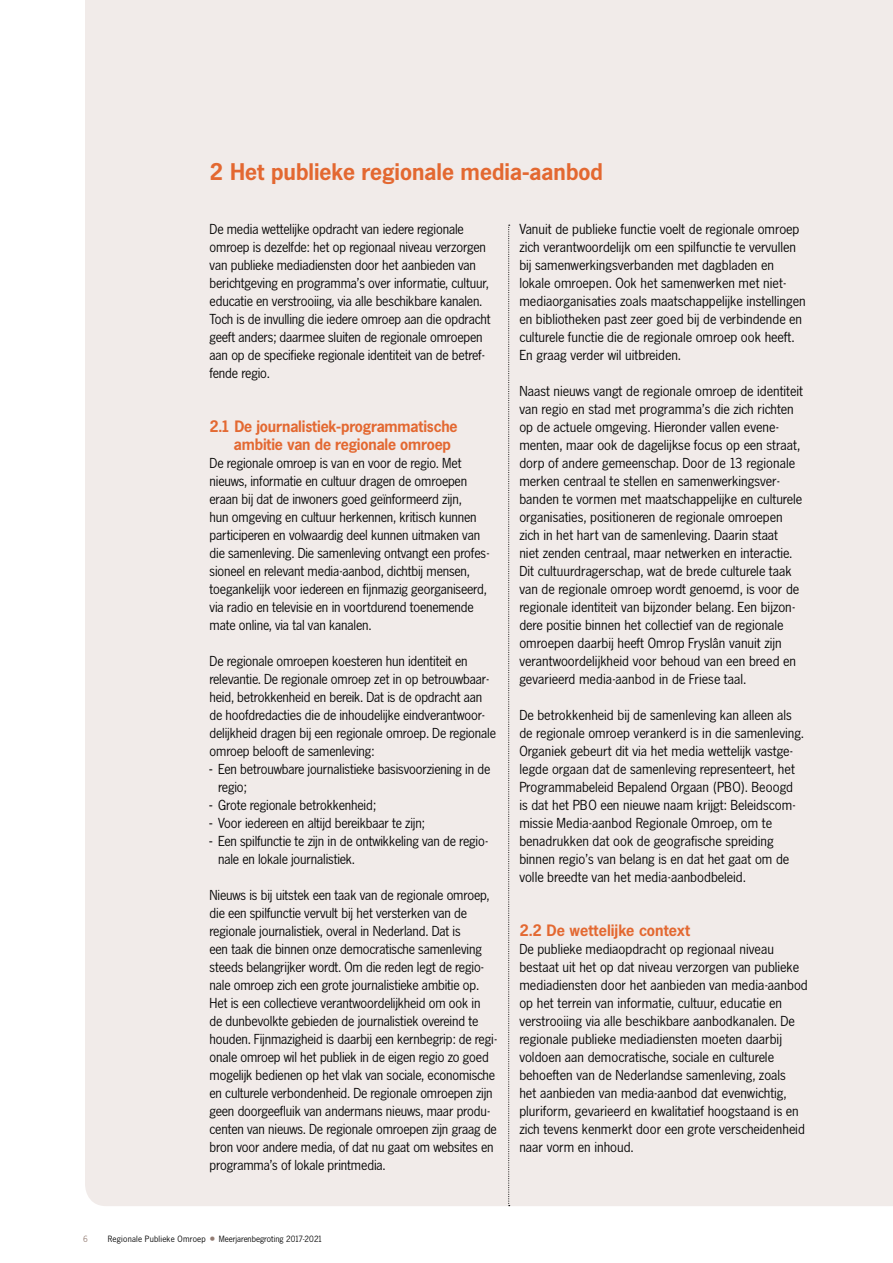
<style>
.page{position:relative;width:893px;height:1263px;background:#fff}
.page>*{position:absolute;margin:0;border:0;box-sizing:border-box;transform-origin:0 0}
.t1{font:700 24px "News Gothic BQ";color:#e36831}
.t2{font:700 16.5px/18px "News Gothic BQ";letter-spacing:-.01em;color:#e36831}
.t3{font:14.4px/18px "News Gothic BQ";color:#000}
.t4{font:9px "News Gothic BQ";color:#000}
.t5{font:9px "News Gothic BQ";color:#937c73}
.s1{font-family:"News Gothic Std"}
.s2{font-size:18px;color:#937c73}
</style>
<div class="page">
<div style="left:85px;top:0;width:808px;height:1206px;background:#f1ebe9"></div>
<svg style="left:508px;top:225px;width:2px;height:981px"></svg>
<h1 class="t1" style="left:210px;top:158px;width:395px">2 Het publieke regionale media-aanbod</h1>
<p class="t3" style="left:210px;top:220px;width:282px">De media wettelijke opdracht van iedere regionale omroep is dezelfde: het op regionaal niveau verzorgen van publieke mediadiensten door het aanbieden van berichtgeving en programma’s over informatie, cultuur, educatie en verstrooiing, via alle beschikbare kanalen.<br>Toch is de invulling die iedere omroep aan die opdracht geeft anders; daarmee sluiten de regionale omroepen aan op de specifieke regionale identiteit van de betref&shy;fende regio.</p>
<p class="t2" style="left:234px;top:418px;width:225px;text-indent:-24px">2.1 De journalistiek-programmatische ambitie van de regionale omroep</p>
<p class="t3" style="left:210px;top:454px;width:281px">De regionale omroep is van en voor de regio. Met nieuws, informatie en cultuur dragen de omroepen eraan bij dat de inwoners goed geïnformeerd zijn,<br>hun omgeving en cultuur herkennen, kritisch kunnen participeren en volwaardig deel kunnen uitmaken van die samenleving. Die samenleving ontvangt een profes&shy;sioneel en relevant media-aanbod, dichtbij mensen, toegankelijk voor iedereen en fijnmazig georganiseerd, via radio en televisie en in voortdurend toenemende mate online, via tal van kanalen.</p>
<p class="t3" style="left:210px;top:652px;width:288px">De regionale omroepen koesteren hun identiteit en relevantie. De regionale omroep zet in op betrouwbaar&shy;heid, betrokkenheid en bereik. Dat is de opdracht aan de hoofdredacties die de inhoudelijke eindverantwoor&shy;delijkheid dragen bij een regionale omroep. De regionale omroep belooft de samenleving:</p>
<p class="t3" style="left:218px;top:760px;width:274px;text-indent:-9px"><span class="s1">-</span> Een betrouwbare journalistieke basisvoorziening in de regio;</p>
<p class="t3" style="left:210px;top:796px;width:168px"><span class="s1">-</span> Grote regionale betrokkenheid;</p>
<p class="t3" style="left:210px;top:814px;width:217px"><span class="s1">-</span> Voor iedereen en altijd bereikbaar te zijn;</p>
<p class="t3" style="left:218px;top:832px;width:271px;text-indent:-9px"><span class="s1">-</span> Een spilfunctie te zijn in de ontwikkeling van de regio&shy;nale en lokale journalistiek.</p>
<p class="t3" style="left:210px;top:886px;width:289px">Nieuws is bij uitstek een taak van de regionale omroep, die een spilfunctie vervult bij het versterken van de regionale journalistiek, overal in Nederland. Dat is<br>een taak die binnen onze democratische samenleving steeds belangrijker wordt. Om die reden legt de regio&shy;nale omroep zich een grote journalistieke ambitie op.<br>Het is een collectieve verantwoordelijkheid om ook in<br>de dunbevolkte gebieden de journalistiek overeind te houden. Fijnmazigheid is daarbij een kernbegrip: de regi&shy;onale omroep wil het publiek in de eigen regio zo goed mogelijk bedienen op het vlak van sociale, economische en culturele verbondenheid. De regionale omroepen zijn geen doorgeefluik van andermans nieuws, maar produ&shy;centen van nieuws. De regionale omroepen zijn graag de bron voor andere media, of dat nu gaat om websites en programma’s of lokale printmedia.</p>
<p class="t3" style="left:519px;top:220px;width:288px">Vanuit de publieke functie voelt de regionale omroep zich verantwoordelijk om een spilfunctie te vervullen bij samenwerkingsverbanden met dagbladen en lokale omroepen. Ook het samenwerken met niet&shy;mediaorganisaties zoals maatschappelijke instellingen en bibliotheken past zeer goed bij de verbindende en culturele functie die de regionale omroep ook heeft.<br>En graag verder wil uitbreiden.</p>
<p class="t3" style="left:519px;top:382px;width:285px">Naast nieuws vangt de regionale omroep de identiteit van regio en stad met programma’s die zich richten op de actuele omgeving. Hieronder vallen evene&shy;menten, maar ook de dagelijkse focus op een straat, dorp of andere gemeenschap. Door de 13 regionale merken centraal te stellen en samenwerkingsver&shy;banden te vormen met maatschappelijke en culturele organisaties, positioneren de regionale omroepen zich in het hart van de samenleving. Daarin staat<br>niet zenden centraal, maar netwerken en interactie.<br>Dit cultuurdragerschap, wat de brede culturele taak van de regionale omroep wordt genoemd, is voor de regionale identiteit van bijzonder belang. Een bijzon&shy;dere positie binnen het collectief van de regionale omroepen daarbij heeft Omrop Fryslân vanuit zijn verantwoordelijkheid voor behoud van een breed en gevarieerd media-aanbod in de Friese taal.</p>
<p class="t3" style="left:519px;top:706px;width:286px">De betrokkenheid bij de samenleving kan alleen als de regionale omroep verankerd is in die samenleving.<br>Organiek gebeurt dit via het media wettelijk vastge&shy;legde orgaan dat de samenleving representeert, het Programmabeleid Bepalend Orgaan (PBO). Beoogd is dat het PBO een nieuwe naam krijgt: Beleidscom&shy;missie Media-aanbod Regionale Omroep, om te benadrukken dat ook de geografische spreiding binnen regio’s van belang is en dat het gaat om de volle breedte van het media-aanbodbeleid.</p>
<p class="t2" style="left:519px;top:922px;width:172px">2.2 De wettelijke context</p>
<p class="t3" style="left:519px;top:940px;width:290px">De publieke mediaopdracht op regionaal niveau bestaat uit het op dat niveau verzorgen van publieke mediadiensten door het aanbieden van media-aanbod op het terrein van informatie, cultuur, educatie en verstrooiing via alle beschikbare aanbodkanalen. De regionale publieke mediadiensten moeten daarbij voldoen aan democratische, sociale en culturele behoeften van de Nederlandse samenleving, zoals<br>het aanbieden van media-aanbod dat evenwichtig, pluriform, gevarieerd en kwalitatief hoogstaand is en zich tevens kenmerkt door een grote verscheidenheid naar vorm en inhoud.</p>
<p class="t5" style="left:83px;top:1234px;width:6px">6</p>
<p class="t4" style="left:108px;top:1234px;width:216px">Regionale Publieke Omroep <span class="s2">•</span> Meerjarenbegroting 2017-2021</p>
</div>
